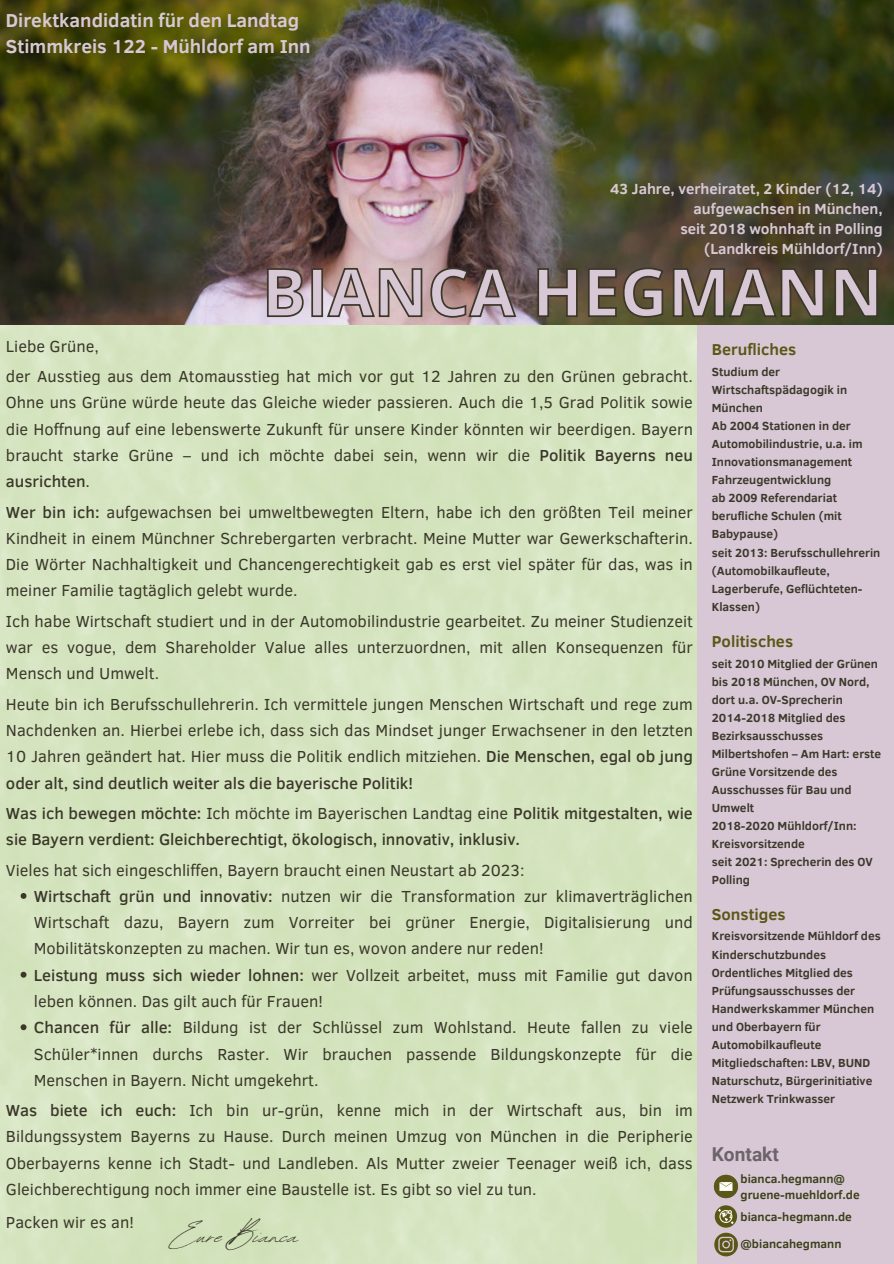
<style>
.page{position:relative;width:894px;height:1264px;background:#fff}
.page>*{position:absolute;margin:0;border:0;box-sizing:border-box;transform-origin:0 0}
.t1{font:700 66px "Open Sans";color:#d8c8d5}
.t2{font:36.6px "Revive 80 Signature";color:#3b382a}
.t3{font:700 19.2px/26.7px "Clear Sans";color:#d8c8d5}
.t4{font:700 19.2px "Roboto";color:#6c646a}
.t5{font:16.35px/26.2px "Clear Sans";color:#3b382a;text-align:justify}
.t6{font:500 16.35px/26.2px "Clear Sans";color:#3b382a}
.t7{font:700 16.2px "Clear Sans";color:#5a5716}
.t8{font:700 15px/20.2px "Clear Sans";color:#d8c8d5;text-align:right}
.t9{font:700 12px/18px "Clear Sans";color:#3b382a}
.t10{font:700 12px/16px "Clear Sans";color:#3a4019}
.s1{font-weight:500}
.s2{font-weight:400}
</style>
<div class="page">
<img style="left:0;top:0;width:893px;height:1263px">
<div style="left:697px;top:323px;width:196px;height:940px;background:#d8c8d5"></div>
<svg style="left:21px;top:893px;width:5px;height:5px"></svg>
<svg style="left:21px;top:971px;width:5px;height:6px"></svg>
<svg style="left:21px;top:1024px;width:5px;height:6px"></svg>
<img style="left:713px;top:1174px;width:26px;height:25px">
<svg style="left:714px;top:1205px;width:22px;height:22px"></svg>
<svg style="left:718px;top:1209px;width:15px;height:14px"></svg>
<svg style="left:714px;top:1232px;width:23px;height:24px"></svg>
<svg style="left:266px;top:266px;width:612px;height:52px;background:#736458"></svg>
<p class="t3" style="left:6px;top:6px;width:306px">Direktkandidatin für den Landtag<br>Stimmkreis 122 - Mühldorf am Inn</p>
<p class="t8" style="left:610px;top:177px;width:274px">43 Jahre, verheiratet, 2 Kinder (12, 14) aufgewachsen in München,<br>seit 2018 wohnhaft in Polling (Landkreis Mühldorf/Inn)</p>
<h1 class="t1" style="left:262px;top:246px;width:622px">BIANCA HEGMANN</h1>
<p class="t7" style="left:711px;top:338px;width:86px">Berufliches</p>
<p class="t5" style="left:6px;top:330px;width:688px;line-height:30.5px">Liebe Grüne,<br>der Ausstieg aus dem Atomausstieg hat mich vor gut 12 Jahren zu den Grünen gebracht.</p>
<p class="t5" style="left:6px;top:389px;width:688px">Ohne uns Grüne würde heute das Gleiche wieder passieren. Auch die 1,5 Grad Politik sowie die Hoffnung auf eine lebenswerte Zukunft für unsere Kinder könnten wir beerdigen. Bayern braucht starke Grüne – und ich möchte dabei sein, wenn wir die <span class="s1">Politik Bayerns neu ausrichten</span>.</p>
<p class="t5" style="left:6px;top:498px;width:688px"><span class="s1">Wer bin ich:</span> aufgewachsen bei umweltbewegten Eltern, habe ich den größten Teil meiner Kindheit in einem Münchner Schrebergarten verbracht. Meine Mutter war Gewerkschafterin.<br>Die Wörter Nachhaltigkeit und Chancengerechtigkeit gab es erst viel später für das, was in meiner Familie tagtäglich gelebt wurde.</p>
<p class="t5" style="left:6px;top:607px;width:688px">Ich habe Wirtschaft studiert und in der Automobilindustrie gearbeitet. Zu meiner Studienzeit war es vogue, dem Shareholder Value alles unterzuordnen, mit allen Konsequenzen für Mensch und Umwelt.</p>
<p class="t5" style="left:6px;top:690px;width:688px">Heute bin ich Berufsschullehrerin. Ich vermittele jungen Menschen Wirtschaft und rege zum Nachdenken an. Hierbei erlebe ich, dass sich das Mindset junger Erwachsener in den letzten 10 Jahren geändert hat. Hier muss die Politik endlich mitziehen. <span class="s1">Die Menschen, egal ob jung oder alt, sind deutlich weiter als die bayerische Politik!</span></p>
<p class="t6" style="left:6px;top:799px;width:688px">Was ich bewegen möchte: <span class="s2">Ich möchte im Bayerischen Landtag eine</span> Politik mitgestalten, wie sie Bayern verdient: Gleichberechtigt, ökologisch, innovativ, inklusiv.</p>
<p class="t5" style="left:6px;top:856px;width:520px">Vieles hat sich eingeschliffen, Bayern braucht einen Neustart ab 2023:</p>
<p class="t9" style="left:711px;top:362px;width:170px">Studium der<br>Wirtschaftspädagogik in<br>München<br>Ab 2004 Stationen in der<br>Automobilindustrie, u.a. im<br>Innovationsmanagement<br>Fahrzeugentwicklung<br>ab 2009 Referendariat berufliche Schulen (mit<br>Babypause)<br>seit 2013: Berufsschullehrerin (Automobilkaufleute,<br>Lagerberufe, Geflüchteten-<br>Klassen)</p>
<p class="t7" style="left:711px;top:629px;width:83px">Politisches</p>
<p class="t9" style="left:711px;top:654px;width:171px">seit 2010 Mitglied der Grünen bis 2018 München, OV Nord, dort u.a. OV-Sprecherin<br>2014-2018 Mitglied des<br>Bezirksausschusses<br>Milbertshofen – Am Hart: erste<br>Grüne Vorsitzende des<br>Ausschusses für Bau und<br>Umwelt<br>2018-2020 Mühldorf/Inn:<br>Kreisvorsitzende<br>seit 2021: Sprecherin des OV<br>Polling</p>
<p class="t5" style="left:34px;top:882px;width:660px;text-align:left"><span class="s1">Wirtschaft grün und innovativ:</span> nutzen wir die Transformation zur klimaverträglichen Wirtschaft dazu, Bayern zum Vorreiter bei grüner Energie, Digitalisierung und Mobilitätskonzepten zu machen. Wir tun es, wovon andere nur reden!<br><span class="s1">Leistung muss sich wieder lohnen:</span> wer Vollzeit arbeitet, muss mit Familie gut davon leben können. Das gilt auch für Frauen!<br><span class="s1">Chancen für alle:</span> Bildung ist der Schlüssel zum Wohlstand. Heute fallen zu viele Schüler*innen durchs Raster. Wir brauchen passende Bildungskonzepte für die Menschen in Bayern. Nicht umgekehrt.</p>
<p class="t5" style="left:6px;top:1096px;width:688px"><span class="s1">Was biete ich euch:</span> Ich bin ur-grün, kenne mich in der Wirtschaft aus, bin im Bildungssystem Bayerns zu Hause. Durch meinen Umzug von München in die Peripherie Oberbayerns kenne ich Stadt- und Landleben. Als Mutter zweier Teenager weiß ich, dass Gleichberechtigung noch immer eine Baustelle ist. Es gibt so viel zu tun.</p>
<p class="t5" style="left:6px;top:1208px;width:129px">Packen wir es an!</p>
<h2 class="t2" style="left:172px;top:1207px;width:128px">Eure Bianca</h2>
<p class="t7" style="left:711px;top:902px;width:75px">Sonstiges</p>
<p class="t9" style="left:711px;top:926px;width:170px">Kreisvorsitzende Mühldorf des<br>Kinderschutzbundes<br>Ordentliches Mitglied des<br>Prüfungsausschusses der<br>Handwerkskammer München und Oberbayern für<br>Automobilkaufleute<br>Mitgliedschaften: LBV, BUND<br>Naturschutz, Bürgerinitiative<br>Netzwerk Trinkwasser</p>
<p class="t4" style="left:711px;top:1142px;width:69px">Kontakt</p>
<p class="t10" style="left:740px;top:1170px;width:121px">bianca.hegmann@ gruene-muehldorf.de</p>
<p class="t10" style="left:740px;top:1207px;width:113px">bianca-hegmann.de</p>
<p class="t10" style="left:740px;top:1234px;width:102px">@biancahegmann</p>
</div>
